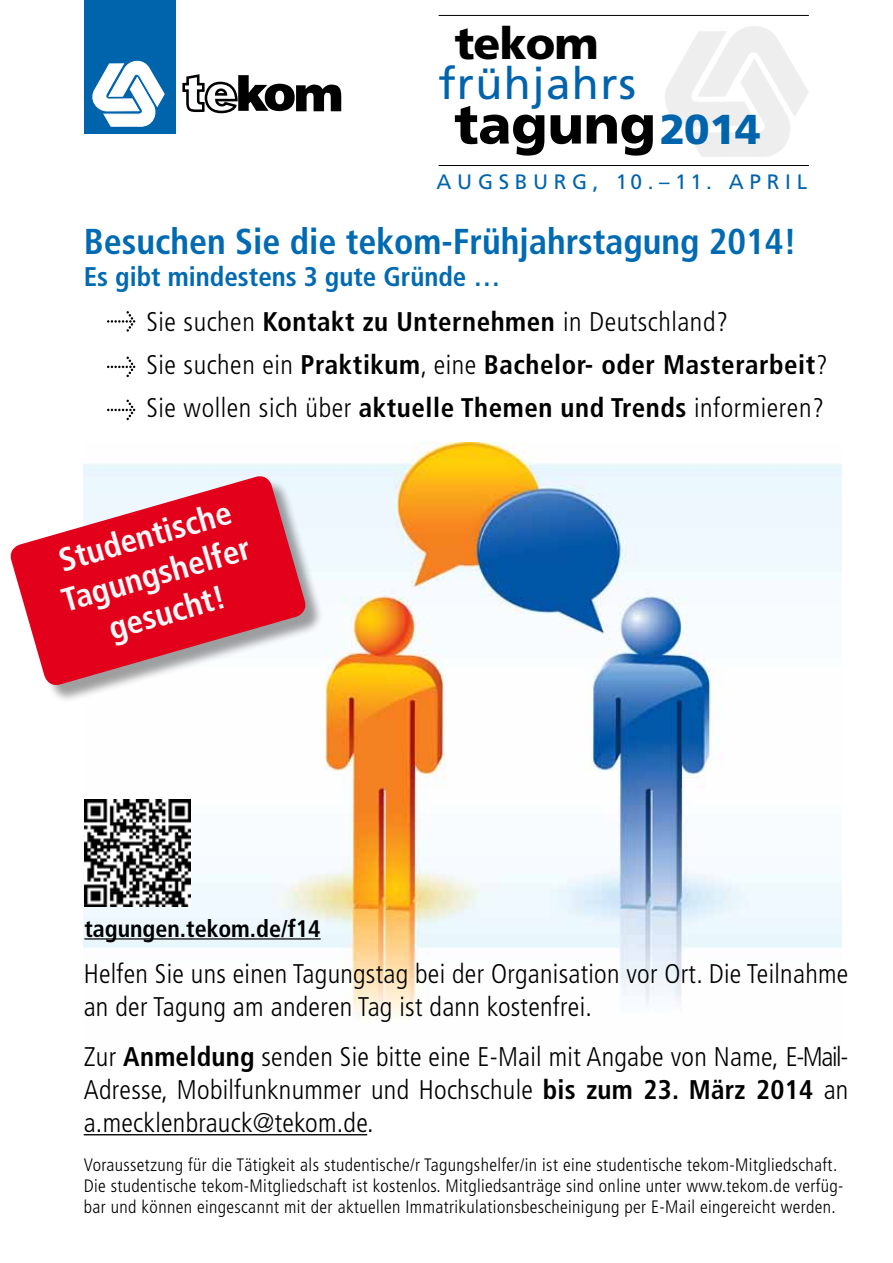
<style>
.page{position:relative;width:893px;height:1263px;background:#fff}
.page>*{position:absolute;margin:0;border:0;box-sizing:border-box;transform-origin:0 0}
.t1{font:900 54.3px "Frutiger";letter-spacing:-.005em;color:#000}
.t2{font:44.25px "Frutiger";letter-spacing:.03em;color:#0064ad}
.t3{font:900 44.25px "Frutiger";letter-spacing:-.02em;color:#000}
.t4{font:700 condensed 36px "Frutiger";color:#006ab3}
.t5{font:700 condensed 33px/39.6px "Frutiger";color:#f7f7f7;text-align:center}
.t6{font:300 condensed 27px/33px "Frutiger";letter-spacing:.01em;color:#000}
.t7{font:700 condensed 27px/43.2px "Frutiger";letter-spacing:.02em;color:#000}
.t8{font:700 condensed 27px "Frutiger";color:#006ab3}
.t9{font:700 condensed 24px "Frutiger";color:#000}
.t10{font:20.85px "Frutiger";letter-spacing:.27em;color:#0064ad}
.t11{font:300 condensed 18px/21px "Frutiger";letter-spacing:.02em;color:#000}
.s1{font-size:41.7px;color:#0064ad}
.s2{font-weight:300}
.s3{font-weight:700}
</style>
<div class="page">
<img style="left:84px;top:443px;width:757px;height:575px">
<hr style="left:84px;top:1134px;width:283px;height:1px;background:#000">
<svg style="left:107px;top:311px;width:28px;height:21px"></svg>
<svg style="left:107px;top:357px;width:28px;height:20px"></svg>
<svg style="left:107px;top:400px;width:28px;height:20px"></svg>
<div style="left:13px;top:479px;width:311px;height:224px;background:#000;opacity:.38"></div>
<svg style="left:11px;top:476px;width:295px;height:231px"></svg>
<svg style="left:665px;top:26px;width:144px;height:131px"></svg>
<hr style="left:439px;top:165px;width:370px;height:1px;background:#000">
<hr style="left:439px;top:15px;width:370px;height:1px;background:#000">
<img style="left:85px;top:800px;width:106px;height:106px">
<hr style="left:84px;top:938px;width:237px;height:1px;background:#000">
<div style="left:84px;top:0;width:91px;height:134px;background:#0064ad"></div>
<svg style="left:92px;top:60px;width:73px;height:67px"></svg>
<svg style="left:182px;top:74px;width:159px;height:40px"></svg>
<h2 class="t3" style="left:455px;top:16px;width:146px">tekom</h2>
<h2 class="t2" style="left:438px;top:57px;width:199px">frühjahrs</h2>
<h1 class="t1" style="left:454px;top:92px;width:308px">tagung<span class="s1">2014</span></h1>
<p class="t10" style="left:437px;top:170px;width:372px">AUGSBURG, 10.–11. APRIL</p>
<h3 class="t4" style="left:84px;top:220px;width:715px">Besuchen Sie die tekom-Frühjahrstagung 2014!</h3>
<h3 class="t8" style="left:84px;top:261px;width:418px">Es gibt mindestens 3 gute Gründe …</h3>
<h3 class="t7" style="left:146px;top:300px;width:683px"><span class="s2">Sie suchen</span> Kontakt zu Unternehmen <span class="s2">in Deutschland?<br>Sie suchen ein</span> Praktikum<span class="s2">, eine</span> Bachelor- oder Masterarbeit<span class="s2">?<br>Sie wollen sich über</span> aktuelle Themen und Trends <span class="s2">informieren?</span></h3>
<h3 class="t5" style="left:46px;top:544px;width:196px;rotate:-16deg">Studentische<br>Tagungshelfer gesucht!</h3>
<h3 class="t9" style="left:84px;top:914px;width:238px">tagungen.tekom.de/f14</h3>
<h3 class="t6" style="left:84px;top:957px;width:766px">Helfen Sie uns einen Tagungstag bei der Organisation vor Ort. Die Teilnahme an der Tagung am anderen Tag ist dann kostenfrei.</h3>
<h3 class="t6" style="left:84px;top:1040px;width:766px;text-align:justify">Zur <span class="s3">Anmeldung</span> senden Sie bitte eine E-Mail mit Angabe von Name, E-Mail-Adresse, Mobilfunknummer und Hochschule <span class="s3">bis zum 23. März 2014</span> an a.mecklenbrauck@tekom.de.</h3>
<p class="t11" style="left:84px;top:1154px;width:761px">Voraussetzung für die Tätigkeit als studentische/r Tagungshelfer/in ist eine studentische tekom-Mitgliedschaft.<br>Die studentische tekom-Mitgliedschaft ist kostenlos. Mitgliedsanträge sind online unter www.tekom.de verfüg&shy;bar und können eingescannt mit der aktuellen Immatrikulationsbescheinigung per E-Mail eingereicht werden.</p>
</div>
